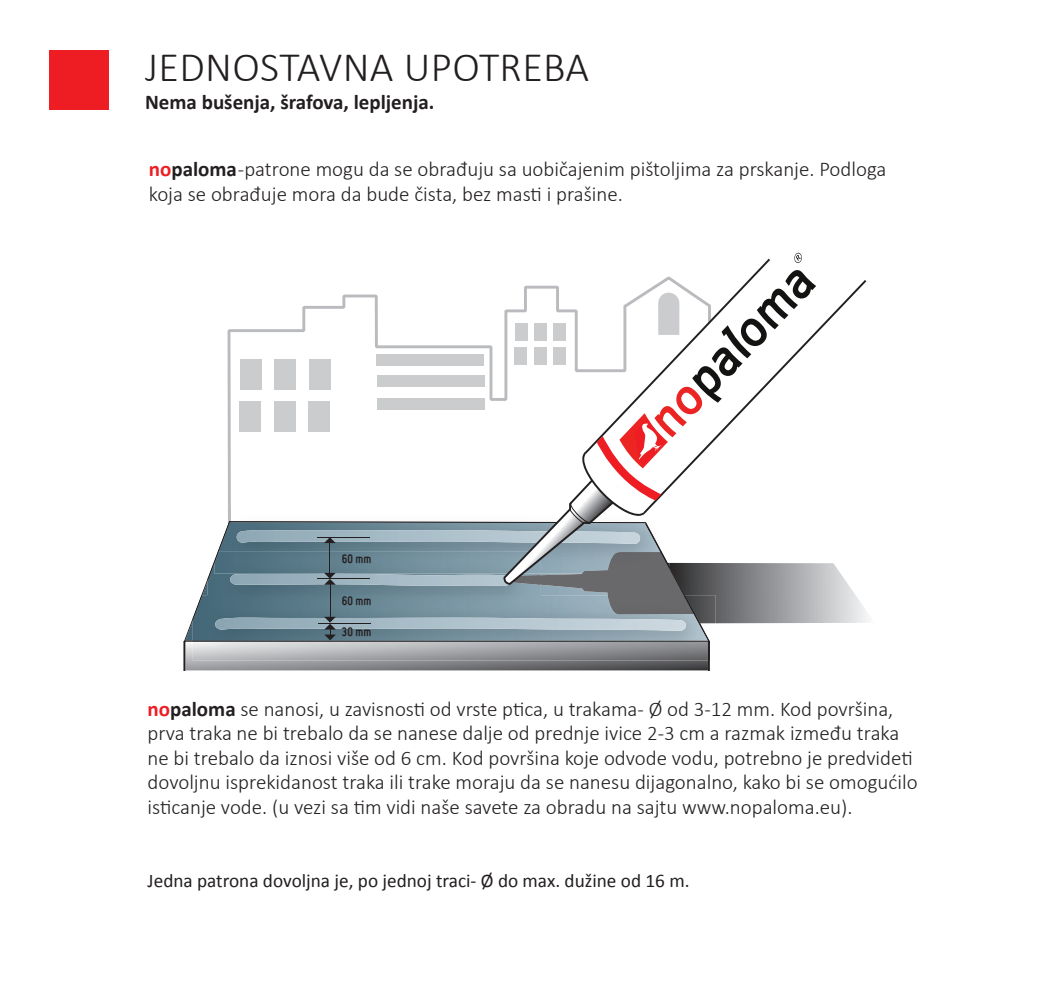
<style>
.page{position:relative;width:1042px;height:993px;background:#fff}
.page>*{position:absolute;margin:0;border:0;box-sizing:border-box;transform-origin:0 0}
.t1{font:300 42px "Calibri";letter-spacing:.01em;color:#231f20}
.t2{font:300 21px/24.5px "Calibri";color:#231f20}
.t3{font:700 21px "Calibri";color:#231f20}
.t4{font:19.25px "Calibri";color:#231f20}
.t5{font:700 13.3px "Miso";color:#231f20}
.s1{font-weight:700;color:#ee1d23}
.s2{font-weight:700}
</style>
<div class="page">
<div style="left:50px;top:50px;width:59px;height:59px;background:#ee1d23"></div>
<svg style="left:183px;top:252px;width:685px;height:418px"></svg>
<h1 class="t1" style="left:145px;top:41px;width:446px">JEDNOSTAVNA UPOTREBA</h1>
<p class="t3" style="left:145px;top:89px;width:291px">Nema bušenja, šrafova, lepljenja.</p>
<p class="t2" style="left:149px;top:157px;width:739px"><span class="s1">no</span><span class="s2">paloma</span> -patrone mogu da se obrađuju sa uobičajenim pištoljima za prskanje. Podloga koja se obrađuje mora da bude čista, bez masti i prašine.</p>
<p class="t5" style="left:342px;top:551px;width:31px">60 mm</p>
<p class="t5" style="left:342px;top:593px;width:31px">60 mm</p>
<p class="t5" style="left:342px;top:624px;width:31px">30 mm</p>
<p class="t2" style="left:148px;top:696px;width:771px"><span class="s1">no</span><span class="s2">paloma</span> se nanosi, u zavisnosti od vrste ptica, u trakama- Ø od 3-12 mm. Kod površina, prva traka ne bi trebalo da se nanese dalje od prednje ivice 2-3 cm a razmak između traka ne bi trebalo da iznosi više od 6 cm. Kod površina koje odvode vodu, potrebno je predvideti dovoljnu isprekidanost traka ili trake moraju da se nanesu dijagonalno, kako bi se omogućilo isticanje vode. (u vezi sa tim vidi naše savete za obradu na sajtu www.nopaloma.eu).</p>
<p class="t4" style="left:148px;top:868px;width:543px">Jedna patrona dovoljna je, po jednoj traci- Ø do max. dužine od 16 m.</p>
</div>
